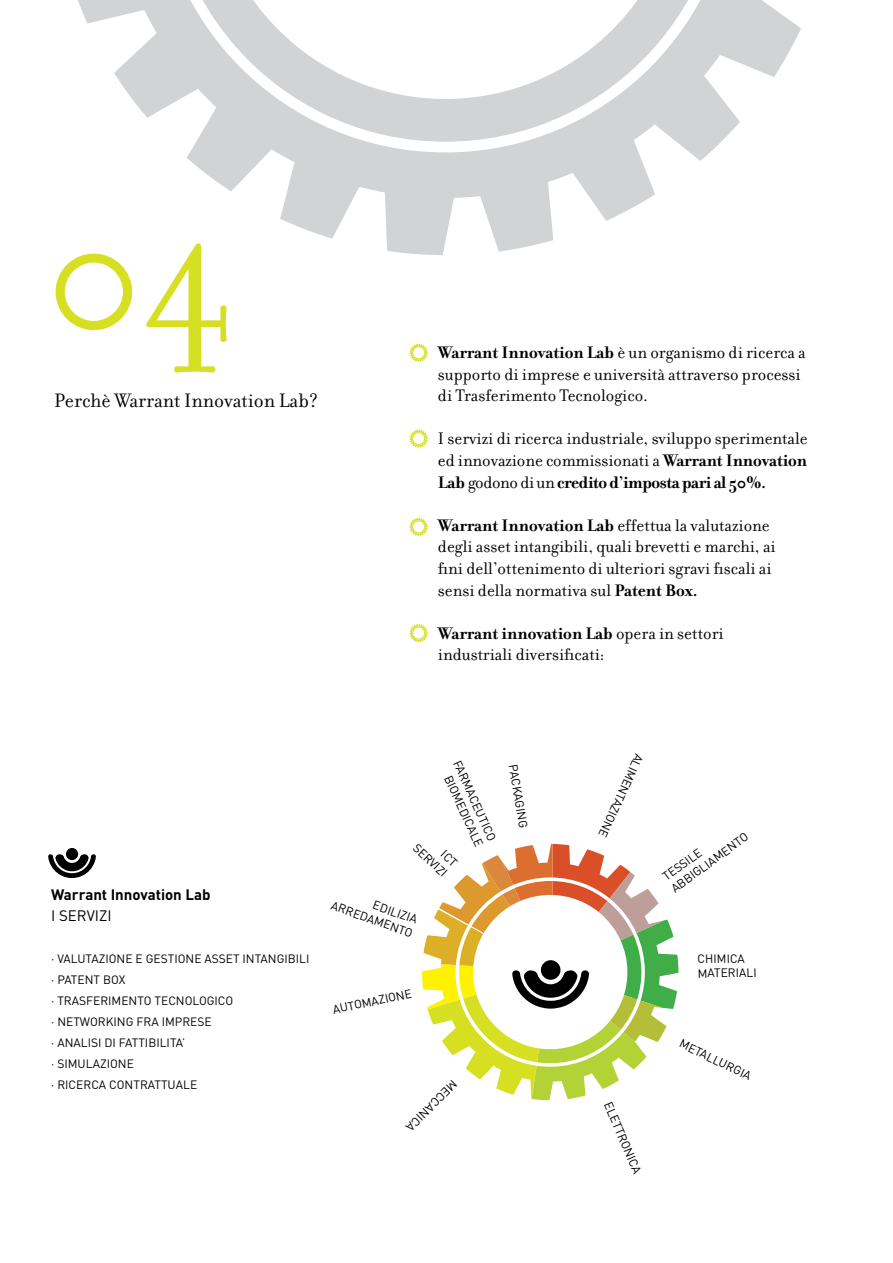
<style>
.page{position:relative;width:893px;height:1263px;background:#fff}
.page>*{position:absolute;margin:0;border:0;box-sizing:border-box;transform-origin:0 0}
.t1{font:180px "Filosofia";color:#d7df23}
.t2{font:21px "Filosofia";color:#000}
.t3{font:18px/21.6px "Filosofia";color:#000}
.t4{font:700 15px "DIN";color:#000}
.t5{font:15px "DIN";color:#000}
.t6{font:12px/21px "DIN";color:#000}
.s1{font-weight:700}
</style>
<div class="page">
<svg style="left:422px;top:844px;width:256px;height:256px"></svg>
<svg style="left:78px;top:0;width:723px;height:255px"></svg>
<svg style="left:167px;top:0;width:557px;height:142px;fill:#d1d3d4"></svg>
<svg style="left:48px;top:849px;width:48px;height:29px"></svg>
<svg style="left:410px;top:344px;width:18px;height:18px"></svg>
<svg style="left:410px;top:429px;width:18px;height:19px"></svg>
<svg style="left:410px;top:518px;width:18px;height:18px"></svg>
<svg style="left:410px;top:624px;width:18px;height:18px"></svg>
<h1 class="t1" style="left:45px;top:171px;width:192px">04</h1>
<p class="t2" style="left:54px;top:388px;width:266px">Perchè Warrant Innovation Lab?</p>
<p class="t3" style="left:438px;top:342px;width:369px"><span class="s1">Warrant Innovation Lab</span> è un organismo di ricerca a supporto di imprese e università attraverso processi di Trasferimento Tecnologico.</p>
<p class="t3" style="left:438px;top:428px;width:371px;text-align:justify">I servizi di ricerca industriale, sviluppo sperimentale ed innovazione commissionati a <span class="s1">Warrant Innovation Lab</span> godono di un <span class="s1">credito d’imposta pari al 50%.</span></p>
<p class="t3" style="left:438px;top:515px;width:339px"><span class="s1">Warrant Innovation Lab</span> effettua la valutazione degli asset intangibili, quali brevetti e marchi, ai fini dell’ottenimento di ulteriori sgravi fiscali ai sensi della normativa sul <span class="s1">Patent Box.</span></p>
<p class="t3" style="left:438px;top:623px;width:287px"><span class="s1">Warrant innovation Lab</span> opera in settori industriali diversificati:</p>
<p class="t4" style="left:51px;top:885px;width:161px">Warrant Innovation Lab</p>
<p class="t5" style="left:51px;top:906px;width:62px">I SERVIZI</p>
<p class="t6" style="left:51px;top:948px;width:260px">· VALUTAZIONE E GESTIONE ASSET INTANGIBILI · PATENT BOX<br>· TRASFERIMENTO TECNOLOGICO<br>· NETWORKING FRA IMPRESE<br>· ANALISI DI FATTIBILITA’<br>· SIMULAZIONE<br>· RICERCA CONTRATTUALE</p>
<p class="t6" style="left:464px;top:758px;width:89px;line-height:14.4px;text-align:right;rotate:66deg">FARMACEUTICO<br>BIOMEDICALE</p>
<p class="t6" style="left:523px;top:762px;width:66px;rotate:80deg">PACKAGING</p>
<p class="t6" style="left:649px;top:759px;width:92px;rotate:114deg">ALIMENTAZIONE</p>
<p class="t6" style="left:430px;top:830px;width:44px;line-height:14.4px;text-align:right;rotate:43deg">ICT<br>SERVIZI</p>
<p class="t6" style="left:377px;top:894px;width:48px;rotate:20deg">EDILIZIA</p>
<p class="t6" style="left:335px;top:894px;width:87px;rotate:20deg">ARREDAMENTO</p>
<p class="t6" style="left:331px;top:999px;width:82px;rotate:-12deg">AUTOMAZIONE</p>
<p class="t6" style="left:463px;top:1090px;width:68px;rotate:135deg">MECCANICA</p>
<p class="t6" style="left:618px;top:1098px;width:79px;rotate:67deg">ELETTRONICA</p>
<p class="t6" style="left:660px;top:872px;width:94px;line-height:14.4px;rotate:-36deg">TESSILE<br>ABBIGLIAMENTO</p>
<p class="t6" style="left:697px;top:951px;width:61px;line-height:14.4px;rotate:-1deg">CHIMICA<br>MATERIALI</p>
<p class="t6" style="left:685px;top:1033px;width:80px;rotate:26deg">METALLURGIA</p>
</div>
